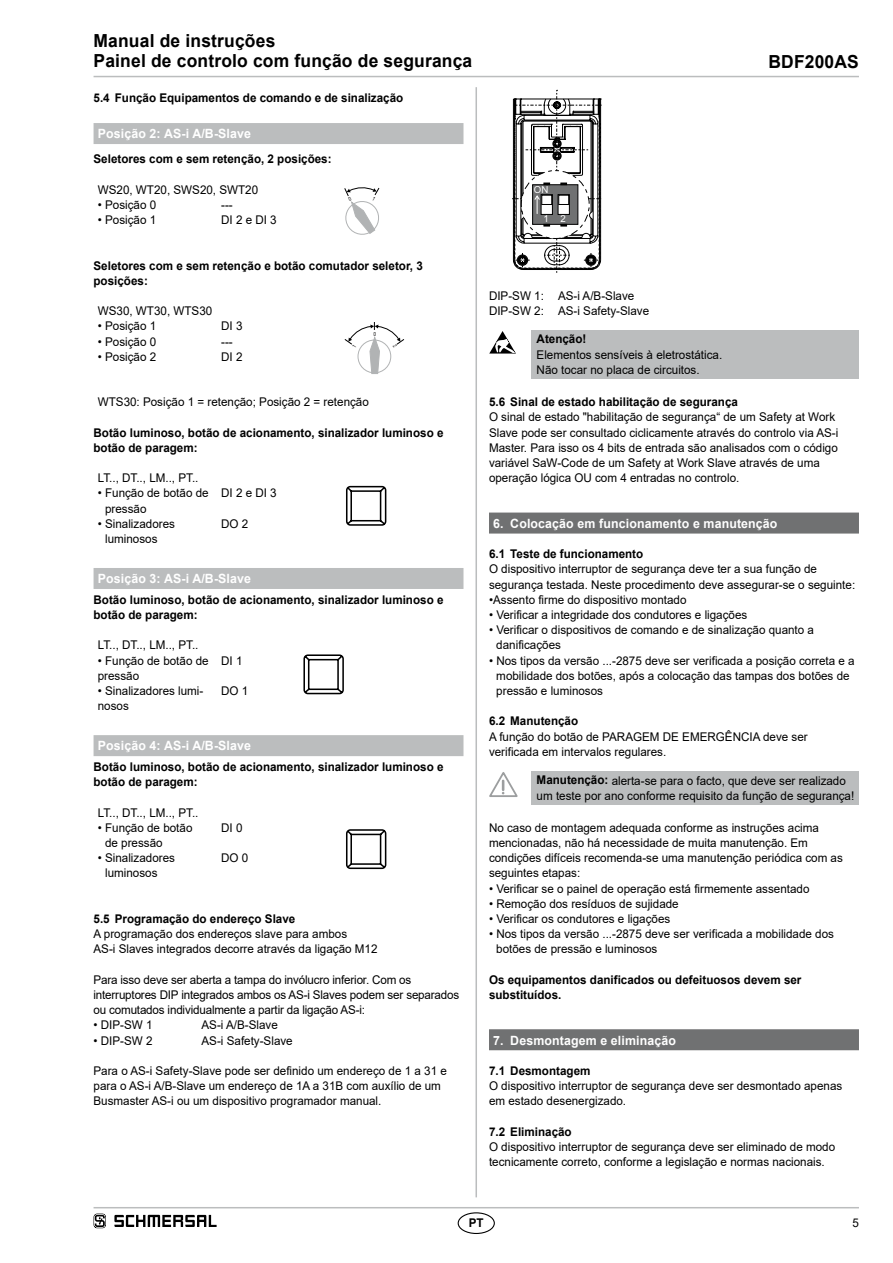
<style>
.page{position:relative;width:893px;height:1263px;background:#fff}
.page>*{position:absolute;margin:0;border:0;box-sizing:border-box;transform-origin:0 0}
.t1{font:700 18px/20.2px "Arial";letter-spacing:.01em;color:#000}
.t2{font:700 12.75px "Arial";letter-spacing:.01em;color:#fff}
.t3{font:12px/15.1px "Arial";color:#000}
.t4{font:700 12px/15.1px "Arial";color:#000}
.t5{font:9.6px "Arial";color:#fff}
.t6{font:9px "Isonorm 3098";color:#000}
.s1{font-weight:700}
</style>
<div class="page">
<hr style="left:94px;top:1207px;width:765px;height:1px;background:#bbbdbe">
<hr style="left:94px;top:76px;width:765px;height:1px;background:#bbbdbe">
<hr style="left:475px;top:87px;width:2px;height:1110px;background:#bbbdbe">
<div style="left:458px;top:1212px;width:37px;height:22px;border:1px solid #000;border-radius:50%"></div>
<svg style="left:94px;top:1213px;width:12px;height:15px"></svg>
<svg style="left:114px;top:1215px;width:103px;height:12px"></svg>
<div style="left:94px;top:123px;width:369px;height:21px;background:#bbbdbe"></div>
<div style="left:94px;top:568px;width:369px;height:21px;background:#bbbdbe"></div>
<div style="left:94px;top:735px;width:369px;height:21px;background:#bbbdbe"></div>
<svg style="left:346px;top:485px;width:41px;height:41px"></svg>
<svg style="left:303px;top:654px;width:41px;height:41px"></svg>
<svg style="left:346px;top:829px;width:41px;height:41px"></svg>
<div style="left:489px;top:512px;width:370px;height:21px;background:#707172"></div>
<div style="left:489px;top:1029px;width:370px;height:21px;background:#707172"></div>
<svg style="left:512px;top:90px;width:90px;height:183px"></svg>
<div style="left:531px;top:330px;width:328px;height:49px;background:#bbbdbe"></div>
<svg style="left:489px;top:331px;width:27px;height:23px"></svg>
<div style="left:531px;top:771px;width:328px;height:34px;background:#bbbdbe"></div>
<svg style="left:489px;top:772px;width:29px;height:25px"></svg>
<svg style="left:344px;top:188px;width:36px;height:47px"></svg>
<svg style="left:344px;top:322px;width:60px;height:52px"></svg>
<h1 class="t1" style="left:94px;top:31px;width:380px">Manual de instruções<br>Painel de controlo com função de segurança</h1>
<p class="t4" style="left:94px;top:91px;width:311px">5.4 Função Equipamentos de comando e de sinalização</p>
<p class="t2" style="left:98px;top:125px;width:155px">Posição 2: AS-i A/B-Slave</p>
<p class="t4" style="left:94px;top:151px;width:240px">Seletores com e sem retenção, 2 posições:</p>
<p class="t3" style="left:98px;top:182px;width:162px">WS20, WT20, SWS20, SWT20</p>
<p class="t3" style="left:98px;top:197px;width:60px">• Posição 0</p>
<p class="t3" style="left:221px;top:197px;width:13px">---</p>
<p class="t3" style="left:98px;top:212px;width:60px">• Posição 1</p>
<p class="t3" style="left:221px;top:212px;width:57px">DI 2 e DI 3</p>
<p class="t4" style="left:94px;top:258px;width:331px">Seletores com e sem retenção e botão comutador seletor, 3 posições:</p>
<p class="t3" style="left:98px;top:303px;width:116px">WS30, WT30, WTS30</p>
<p class="t3" style="left:98px;top:318px;width:60px">• Posição 1</p>
<p class="t3" style="left:221px;top:318px;width:23px">DI 3</p>
<p class="t6" style="left:374px;top:327px;width:4px">0</p>
<p class="t3" style="left:98px;top:334px;width:60px">• Posição 0</p>
<p class="t3" style="left:221px;top:334px;width:13px">---</p>
<p class="t3" style="left:98px;top:349px;width:60px">• Posição 2</p>
<p class="t3" style="left:221px;top:349px;width:23px">DI 2</p>
<p class="t3" style="left:98px;top:394px;width:273px">WTS30: Posição 1 = retenção; Posição 2 = retenção</p>
<p class="t4" style="left:94px;top:425px;width:351px">Botão luminoso, botão de acionamento, sinalizador luminoso e botão de paragem:</p>
<p class="t3" style="left:98px;top:470px;width:98px">LT.. , DT.. , LM.. , PT..</p>
<p class="t3" style="left:105px;top:486px;width:105px;text-indent:-7px">• Função de botão de pressão</p>
<p class="t3" style="left:221px;top:486px;width:57px">DI 2 e DI 3</p>
<p class="t3" style="left:105px;top:516px;width:71px;text-indent:-7px">• Sinalizadores luminosos</p>
<p class="t3" style="left:221px;top:516px;width:29px">DO 2</p>
<p class="t2" style="left:98px;top:570px;width:155px">Posição 3: AS-i A/B-Slave</p>
<p class="t4" style="left:94px;top:592px;width:351px">Botão luminoso, botão de acionamento, sinalizador luminoso e botão de paragem:</p>
<p class="t3" style="left:98px;top:638px;width:98px">LT.. , DT.. , LM.. , PT..</p>
<p class="t3" style="left:98px;top:653px;width:112px">• Função de botão de pressão</p>
<p class="t3" style="left:221px;top:653px;width:23px">DI 1</p>
<p class="t3" style="left:98px;top:683px;width:107px">• Sinalizadores lumi&shy;nosos</p>
<p class="t3" style="left:221px;top:683px;width:29px">DO 1</p>
<p class="t2" style="left:98px;top:737px;width:155px">Posição 4: AS-i A/B-Slave</p>
<p class="t4" style="left:94px;top:759px;width:351px">Botão luminoso, botão de acionamento, sinalizador luminoso e botão de paragem:</p>
<p class="t3" style="left:98px;top:805px;width:98px">LT.. , DT.. , LM.. , PT..</p>
<p class="t3" style="left:105px;top:820px;width:89px;text-indent:-7px">• Função de botão de pressão</p>
<p class="t3" style="left:221px;top:820px;width:23px">DI 0</p>
<p class="t3" style="left:105px;top:850px;width:71px;text-indent:-7px">• Sinalizadores luminosos</p>
<p class="t3" style="left:221px;top:850px;width:29px">DO 0</p>
<p class="t4" style="left:94px;top:911px;width:203px">5.5 Programação do endereço Slave</p>
<p class="t3" style="left:94px;top:926px;width:286px">A programação dos endereços slave para ambos<br>AS-i Slaves integrados decorre através da ligação M12</p>
<p class="t3" style="left:94px;top:972px;width:367px">Para isso deve ser aberta a tampa do invólucro inferior. Com os interruptores DIP integrados ambos os AS-i Slaves podem ser separados ou comutados individualmente a partir da ligação AS-i:</p>
<p class="t3" style="left:94px;top:1017px;width:61px">• DIP-SW 1</p>
<p class="t3" style="left:202px;top:1017px;width:78px">AS-i A/B-Slave</p>
<p class="t3" style="left:94px;top:1033px;width:61px">• DIP-SW 2</p>
<p class="t3" style="left:202px;top:1033px;width:93px">AS-i Safety-Slave</p>
<p class="t3" style="left:94px;top:1063px;width:355px">Para o AS-i Safety-Slave pode ser definido um endereço de 1 a 31 e para o AS-i A/B-Slave um endereço de 1A a 31B com auxílio de um<br>Busmaster AS-i ou um dispositivo programador manual.</p>
<p class="t5" style="left:534px;top:184px;width:16px">ON</p>
<p class="t5" style="left:543px;top:213px;width:24px">1 2</p>
<h1 class="t1" style="left:768px;top:52px;width:92px">BDF200AS</h1>
<p class="t3" style="left:489px;top:288px;width:162px">DIP-SW 1: AS-i A/B-Slave<br>DIP-SW 2: AS-i Safety-Slave</p>
<p class="t4" style="left:537px;top:332px;width:51px">Atenção!</p>
<p class="t3" style="left:537px;top:347px;width:185px">Elementos sensíveis à eletrostática.<br>Não tocar no placa de circuitos.</p>
<p class="t4" style="left:489px;top:395px;width:250px">5.6 Sinal de estado habilitação de segurança</p>
<p class="t3" style="left:489px;top:410px;width:351px">O sinal de estado "habilitação de segurança“ de um Safety at Work Slave pode ser consultado ciclicamente através do controlo via AS-i Master. Para isso os 4 bits de entrada são analisados com o código variável SaW-Code de um Safety at Work Slave através de uma operação lógica OU com 4 entradas no controlo.</p>
<p class="t2" style="left:493px;top:514px;width:286px">6. Colocação em funcionamento e manutenção</p>
<p class="t4" style="left:489px;top:547px;width:156px">6.1 Teste de funcionamento</p>
<p class="t3" style="left:489px;top:562px;width:368px">O dispositivo interruptor de segurança deve ter a sua função de segurança testada. Neste procedimento deve assegurar-se o seguinte:</p>
<p class="t3" style="left:489px;top:592px;width:199px">•Assento firme do dispositivo montado</p>
<p class="t3" style="left:489px;top:607px;width:260px">• Verificar a integridade dos condutores e ligações</p>
<p class="t3" style="left:496px;top:622px;width:319px;text-indent:-7px">• Verificar o dispositivos de comando e de sinalização quanto a danificações</p>
<p class="t3" style="left:496px;top:653px;width:360px;text-indent:-7px">• Nos tipos da versão ... -2875 deve ser verificada a posição correta e a mobilidade dos botões, após a colocação das tampas dos botões de pressão e luminosos</p>
<p class="t4" style="left:489px;top:714px;width:91px">6.2 Manutenção</p>
<p class="t3" style="left:489px;top:729px;width:320px">A função do botão de PARAGEM DE EMERGÊNCIA deve ser verificada em intervalos regulares.</p>
<p class="t3" style="left:537px;top:773px;width:319px"><span class="s1">Manutenção:</span> alerta-se para o facto, que deve ser realizado um teste por ano conforme requisito da função de segurança!</p>
<p class="t3" style="left:489px;top:820px;width:355px">No caso de montagem adequada conforme as instruções acima mencionadas, não há necessidade de muita manutenção. Em condições difíceis recomenda-se uma manutenção periódica com as seguintes etapas:</p>
<p class="t3" style="left:489px;top:881px;width:322px">• Verificar se o painel de operação está firmemente assentado</p>
<p class="t3" style="left:489px;top:896px;width:191px">• Remoção dos resíduos de sujidade</p>
<p class="t3" style="left:489px;top:911px;width:183px">• Verificar os condutores e ligações</p>
<p class="t3" style="left:496px;top:926px;width:339px;text-indent:-7px">• Nos tipos da versão ...-2875 deve ser verificada a mobilidade dos botões de pressão e luminosos</p>
<p class="t4" style="left:489px;top:972px;width:314px">Os equipamentos danificados ou defeituosos devem ser substituídos.</p>
<p class="t2" style="left:493px;top:1031px;width:184px">7. Desmontagem e eliminação</p>
<p class="t4" style="left:489px;top:1063px;width:103px">7.1 Desmontagem</p>
<p class="t3" style="left:489px;top:1078px;width:355px">O dispositivo interruptor de segurança deve ser desmontado apenas em estado desenergizado.</p>
<p class="t4" style="left:489px;top:1124px;width:84px">7.2 Eliminação</p>
<p class="t3" style="left:489px;top:1139px;width:348px">O dispositivo interruptor de segurança deve ser eliminado de modo tecnicamente correto, conforme a legislação e normas nacionais.</p>
<p class="t4" style="left:469px;top:1215px;width:16px">PT</p>
<p class="t3" style="left:852px;top:1215px;width:8px">5</p>
</div>
